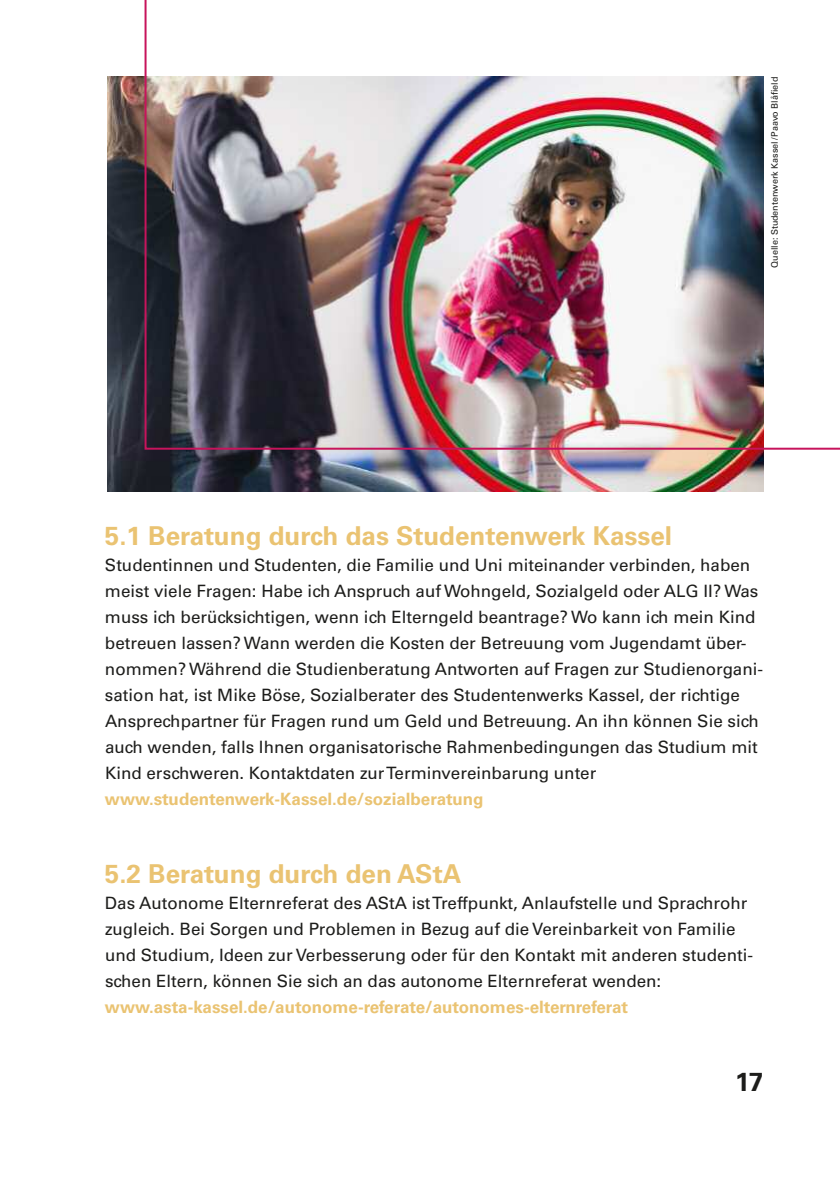
<style>
.page{position:relative;width:840px;height:1191px;background:#fff}
.page>*{position:absolute;margin:0;border:0;box-sizing:border-box;transform-origin:0 0}
.t1{font:700 26px "Univers LT";color:#eac372}
.t2{font:700 26px "Univers LT";color:#1d1d1b}
.t3{font:17px/26px "Univers LT";color:#1d1d1b}
.t4{font:700 17px "Univers LT";color:#eac372}
.t5{font:9px "Univers LT";color:#1d1d1b}
</style>
<div class="page">
<img style="left:107px;top:77px;width:656px;height:415px">
<img style="left:143px;top:0;width:696px;height:451px">
<p class="t5" style="left:771px;top:268px;width:193px;rotate:-90deg">Quelle: Studentenwerk Kassel/Paavo Blåfield</p>
<h1 class="t1" style="left:105px;top:526px;width:568px">5.1 Beratung durch das Studentenwerk Kassel</h1>
<p class="t3" style="left:105px;top:553px;width:659px">Studentinnen und Studenten, die Familie und Uni miteinander verbinden, haben meist viele Fragen: Habe ich Anspruch auf Wohngeld, Sozialgeld oder ALG II? Was muss ich berücksichtigen, wenn ich Elterngeld beantrage? Wo kann ich mein Kind betreuen lassen? Wann werden die Kosten der Betreuung vom Jugendamt über&shy;nommen? Während die Studienberatung Antworten auf Fragen zur Studienorgani&shy;sation hat, ist Mike Böse, Sozialberater des Studentenwerks Kassel, der richtige Ansprechpartner für Fragen rund um Geld und Betreuung. An ihn können Sie sich auch wenden, falls Ihnen organisatorische Rahmenbedingungen das Studium mit Kind erschweren. Kontaktdaten zurTerminvereinbarung unter</p>
<p class="t4" style="left:105px;top:792px;width:380px">www.studentenwerk-Kassel.de/sozialberatung</p>
<h1 class="t1" style="left:105px;top:864px;width:358px">5.2 Beratung durch den AStA</h1>
<p class="t3" style="left:105px;top:891px;width:649px">Das Autonome Elternreferat des AStA istTreffpunkt, Anlaufstelle und Sprachrohr zugleich. Bei Sorgen und Problemen in Bezug auf die Vereinbarkeit von Familie und Studium, Ideen zur Verbesserung oder für den Kontakt mit anderen studenti&shy;schen Eltern, können Sie sich an das autonome Elternreferat wenden:</p>
<p class="t4" style="left:105px;top:1000px;width:524px">www.asta-kassel.de/autonome-referate/autonomes-elternreferat</p>
<h1 class="t2" style="left:734px;top:1072px;width:30px">17</h1>
</div>
